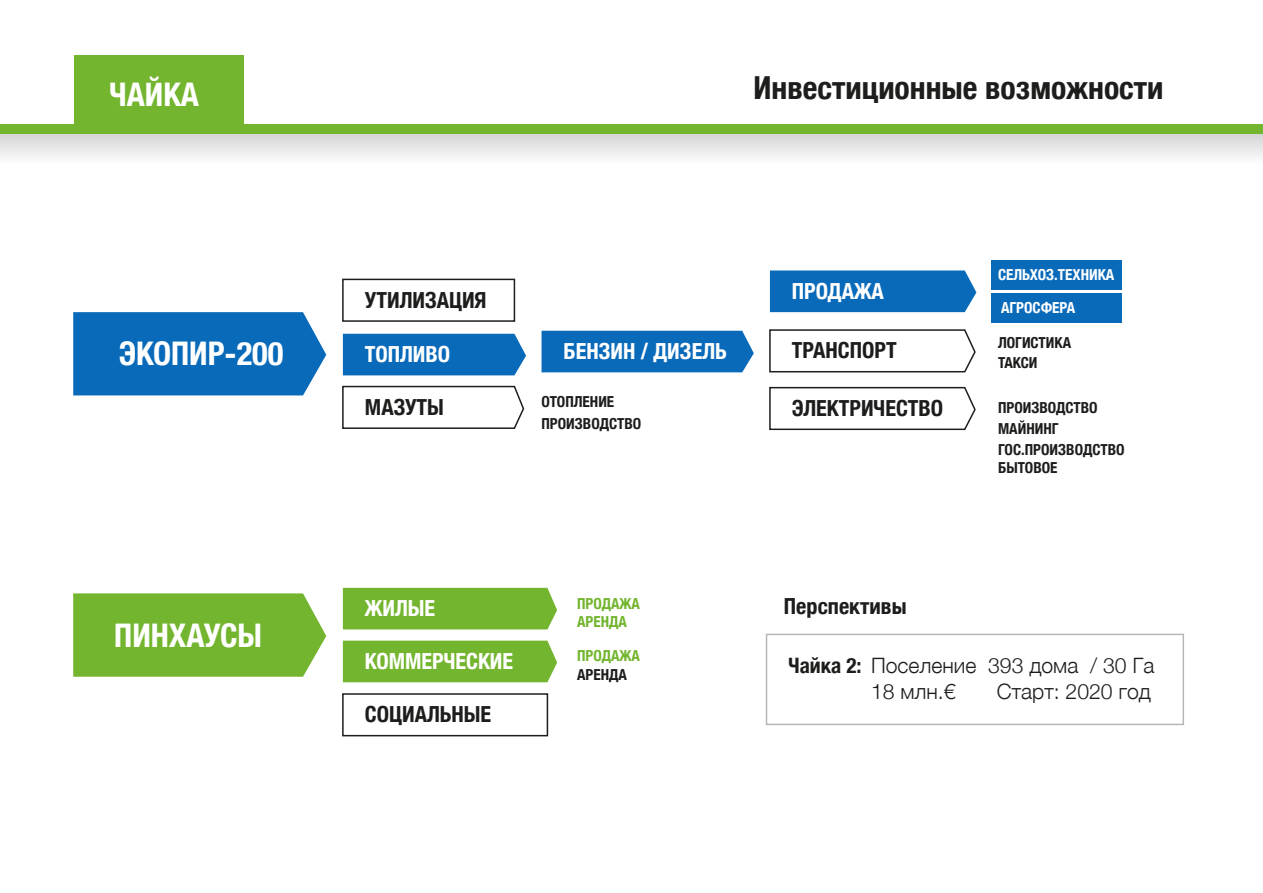
<style>
.page{position:relative;width:1263px;height:893px;background:#fff}
.page>*{position:absolute;margin:0;border:0;box-sizing:border-box;transform-origin:0 0}
.t1{font:700 condensed 32.55px "Helvetica Neue";color:#fff}
.t2{font:700 condensed 31.8px "Helvetica Neue";color:#1d1e1c}
.t3{font:700 condensed 22.2px "Helvetica Neue";color:#1d1e1c}
.t4{font:700 condensed 22.2px "Helvetica Neue";color:#fff}
.t5{font:300 21.15px/25.5px "Helvetica Neue";color:#1d1d1b}
.t6{font:700 condensed 15.15px/20px "Helvetica Neue";color:#1d1e1c}
.t7{font:700 condensed 15.15px "Helvetica Neue";color:#fff}
.t8{font:700 condensed 15.15px "Helvetica Neue";color:#73b52e}
.s1{font-weight:700;font-stretch:condensed}
</style>
<div class="page">
<div style="left:770px;top:270px;width:206px;height:42px;background:#096aba"></div>
<div style="left:766px;top:634px;width:418px;height:91px;border:2px solid #b7b7b7"></div>
<div style="left:992px;top:293px;width:130px;height:30px;background:#096aba"></div>
<div style="left:992px;top:260px;width:130px;height:29px;background:#096aba"></div>
<svg style="left:0;top:134px;width:1263px;height:23px"></svg>
<div style="left:343px;top:334px;width:183px;height:41px;background:#096aba"></div>
<svg style="left:342px;top:385px;width:183px;height:44px"></svg>
<div style="left:343px;top:588px;width:214px;height:41px;background:#73b52e"></div>
<div style="left:343px;top:641px;width:214px;height:41px;background:#73b52e"></div>
<svg style="left:342px;top:693px;width:207px;height:44px"></svg>
<svg style="left:342px;top:278px;width:174px;height:44px"></svg>
<svg style="left:769px;top:386px;width:207px;height:45px"></svg>
<svg style="left:769px;top:329px;width:207px;height:44px"></svg>
<div style="left:541px;top:331px;width:213px;height:41px;background:#096aba"></div>
<svg style="left:73px;top:593px;width:253px;height:84px;background:#7ab839"></svg>
<div style="left:74px;top:55px;width:170px;height:79px;background:#73b52e"></div>
<div style="left:0;top:125px;width:1263px;height:9px;background:#73b52e"></div>
<div style="left:73px;top:312px;width:253px;height:83px;background:#096aba"></div>
<h1 class="t1" style="left:110px;top:68px;width:91px">ЧАЙКА</h1>
<h1 class="t1" style="left:119px;top:326px;width:166px">ЭКОПИР-200</h1>
<h1 class="t1" style="left:114px;top:608px;width:149px">ПИНХАУСЫ</h1>
<h2 class="t2" style="left:753px;top:62px;width:411px">Инвестиционные возможности</h2>
<h3 class="t3" style="left:365px;top:281px;width:123px">УТИЛИЗАЦИЯ</h3>
<h3 class="t4" style="left:365px;top:336px;width:87px">ТОПЛИВО</h3>
<h3 class="t3" style="left:365px;top:389px;width:81px">МАЗУТЫ</h3>
<h3 class="t4" style="left:564px;top:333px;width:165px">БЕНЗИН / ДИЗЕЛЬ</h3>
<p class="t6" style="left:541px;top:391px;width:74px">ОТОПЛЕНИЕ</p>
<p class="t6" style="left:541px;top:413px;width:101px">ПРОИЗВОДСТВО</p>
<h3 class="t4" style="left:365px;top:590px;width:72px">ЖИЛЫЕ</h3>
<h3 class="t4" style="left:365px;top:643px;width:150px">КОММЕРЧЕСКИЕ</h3>
<h3 class="t3" style="left:365px;top:696px;width:128px">СОЦИАЛЬНЫЕ</h3>
<p class="t8" style="left:577px;top:591px;width:64px">ПРОДАЖА</p>
<p class="t8" style="left:577px;top:643px;width:64px">ПРОДАЖА</p>
<p class="t8" style="left:577px;top:609px;width:51px">АРЕНДА</p>
<p class="t6" style="left:577px;top:664px;width:51px">АРЕНДА</p>
<h3 class="t4" style="left:792px;top:273px;width:93px">ПРОДАЖА</h3>
<h3 class="t3" style="left:792px;top:332px;width:106px">ТРАНСПОРТ</h3>
<h3 class="t3" style="left:792px;top:390px;width:153px">ЭЛЕКТРИЧЕСТВО</h3>
<h3 class="t3" style="left:784px;top:587px;width:124px">Перспективы</h3>
<p class="t7" style="left:998px;top:262px;width:118px">СЕЛЬХОЗ.ТЕХНИКА</p>
<p class="t7" style="left:1001px;top:295px;width:76px">АГРОСФЕРА</p>
<p class="t6" style="left:998px;top:332px;width:75px">ЛОГИСТИКА<br>ТАКСИ</p>
<p class="t6" style="left:998px;top:397px;width:101px">ПРОИЗВОДСТВО</p>
<p class="t6" style="left:998px;top:438px;width:128px">ГОС.ПРОИЗВОДСТВО</p>
<p class="t6" style="left:998px;top:417px;width:62px">МАЙНИНГ</p>
<p class="t6" style="left:998px;top:457px;width:61px">БЫТОВОЕ</p>
<h3 class="t5" style="left:871px;top:652px;width:285px;text-indent:-82px"><span class="s1">Чайка 2:</span> Поселение 393 дома / 30 Га<br>18 млн.€</h3>
<h3 class="t5" style="left:997px;top:677px;width:156px">Старт: 2020 год</h3>
</div>
